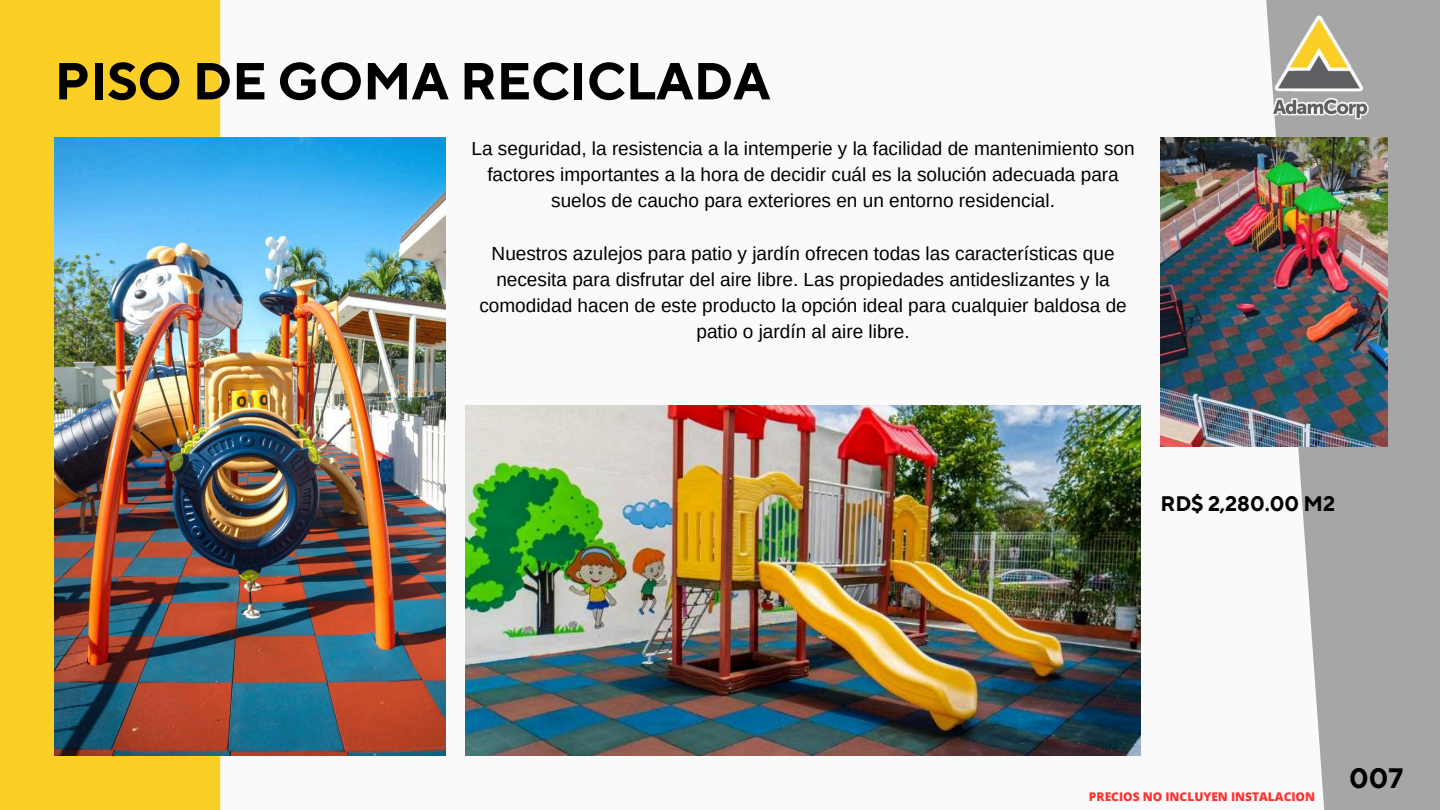
<style>
.page{position:relative;width:1440px;height:810px;background:#fafafa}
.page>*{position:absolute;margin:0;border:0;box-sizing:border-box;transform-origin:0 0}
.t1{font:700 52px "TT Norms Pro";color:#000}
.t2{font:700 28px "TT Norms Pro";color:#000}
.t3{font:700 21px "TT Norms Pro";color:#000}
.t4{font:19px/26.2px "Arimo";color:#000;text-align:center}
.t5{font:800 12px "Open Sans";color:#ff3131}
</style>
<div class="page">
<div style="left:0;top:0;width:220px;height:810px;background:#fccf27"></div>
<img style="left:55px;top:138px;width:390px;height:618px">
<img style="left:466px;top:405px;width:674px;height:350px">
<svg style="left:1266px;top:0;width:174px;height:810px;fill:#a6a6a6"></svg>
<img style="left:1161px;top:138px;width:227px;height:309px">
<img style="left:1266px;top:0;width:125px;height:137px">
<h1 class="t1" style="left:55px;top:50px;width:717px">PISO DE GOMA RECICLADA</h1>
<p class="t4" style="left:472px;top:135px;width:665px">La seguridad, la resistencia a la intemperie y la facilidad de mantenimiento son factores importantes a la hora de decidir cuál es la solución adecuada para suelos de caucho para exteriores en un entorno residencial.</p>
<p class="t4" style="left:479px;top:240px;width:649px">Nuestros azulejos para patio y jardín ofrecen todas las características que necesita para disfrutar del aire libre. Las propiedades antideslizantes y la comodidad hacen de este producto la opción ideal para cualquier baldosa de patio o jardín al aire libre.</p>
<p class="t3" style="left:1161px;top:492px;width:176px">RD$ 2,280.00 M2</p>
<p class="t5" style="left:1089px;top:788px;width:228px">PRECIOS NO INCLUYEN INSTALACION</p>
<h2 class="t2" style="left:1349px;top:761px;width:55px">007</h2>
</div>
